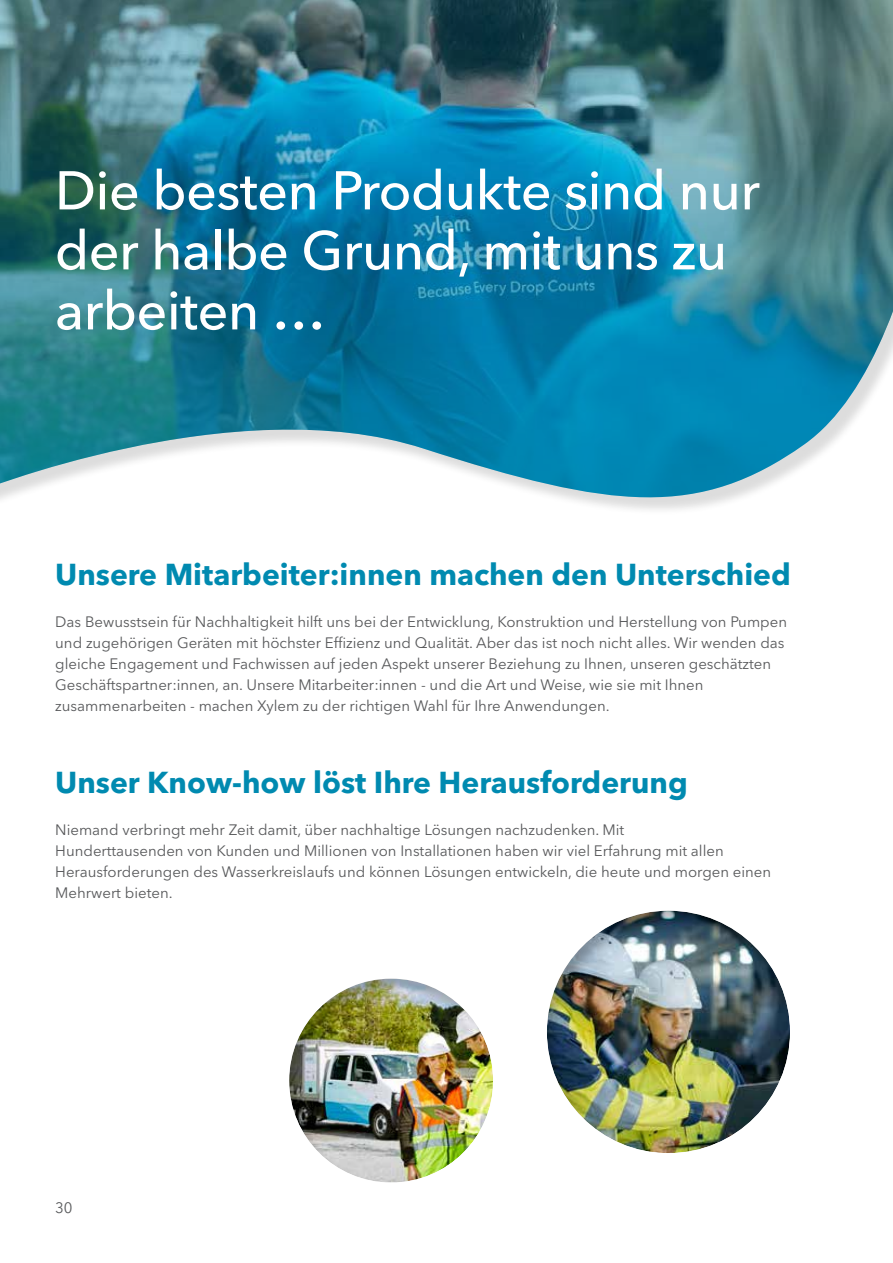
<style>
.page{position:relative;width:893px;height:1263px;background:#fff}
.page>*{position:absolute;margin:0;border:0;box-sizing:border-box;transform-origin:0 0}
.t1{font:500 54px/60px "Avenir Next LT Pro";letter-spacing:-.01em;color:#fff}
.t2{font:700 30px "Avenir Next LT Pro";color:#008ab0}
.t3{font:15px/21px "Avenir Next LT Pro";color:#58595b}
</style>
<div class="page">
<img style="left:0;top:0;width:893px;height:500px">
<div style="left:288px;top:978px;width:207px;height:207px;background:#000;opacity:.25"></div>
<div style="left:545px;top:910px;width:248px;height:245px;background:#000;opacity:.25"></div>
<h1 class="t1" style="left:55px;top:160px;width:706px">Die besten Produkte sind nur der halbe Grund, mit uns zu arbeiten …</h1>
<h2 class="t2" style="left:55px;top:556px;width:737px">Unsere Mitarbeiter:innen machen den Unterschied</h2>
<p class="t3" style="left:55px;top:611px;width:733px">Das Bewusstsein für Nachhaltigkeit hilft uns bei der Entwicklung, Konstruktion und Herstellung von Pumpen und zugehörigen Geräten mit höchster Effizienz und Qualität. Aber das ist noch nicht alles. Wir wenden das gleiche Engagement und Fachwissen auf jeden Aspekt unserer Beziehung zu Ihnen, unseren geschätzten Geschäftspartner:innen, an. Unsere Mitarbeiter:innen - und die Art und Weise, wie sie mit Ihnen zusammenarbeiten - machen Xylem zu der richtigen Wahl für Ihre Anwendungen.</p>
<h2 class="t2" style="left:55px;top:764px;width:634px">Unser Know-how löst Ihre Herausforderung</h2>
<p class="t3" style="left:55px;top:819px;width:717px">Niemand verbringt mehr Zeit damit, über nachhaltige Lösungen nachzudenken. Mit<br>Hunderttausenden von Kunden und Millionen von Installationen haben wir viel Erfahrung mit allen Herausforderungen des Wasserkreislaufs und können Lösungen entwickeln, die heute und morgen einen Mehrwert bieten.</p>
<p class="t3" style="left:55px;top:1197px;width:19px">30</p>
</div>
